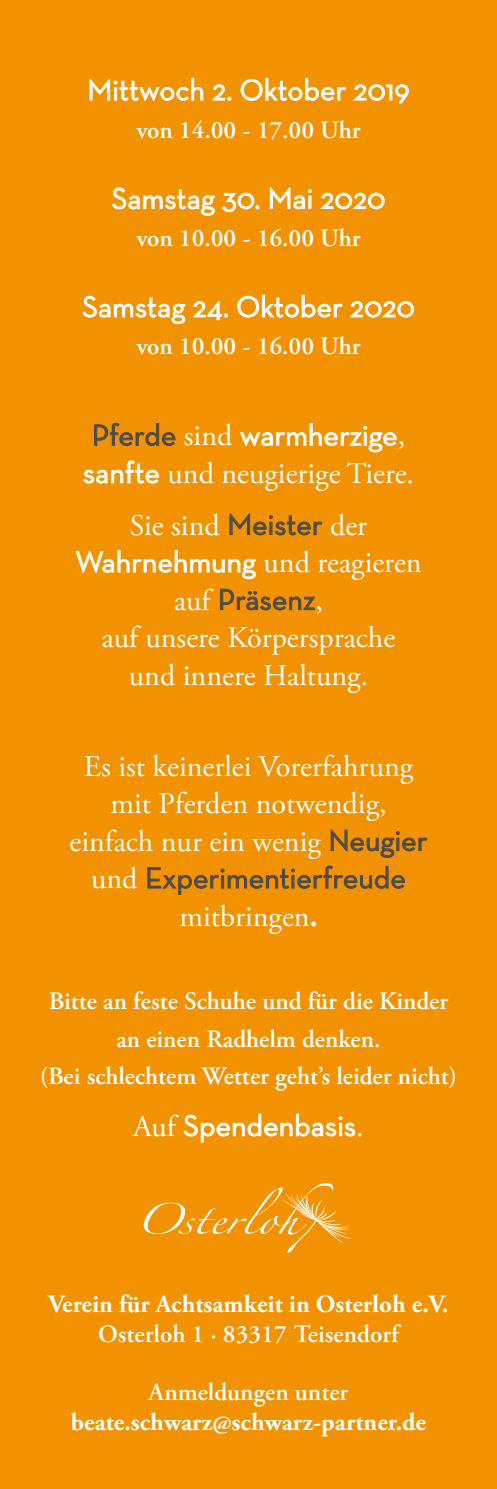
<style>
.page{position:relative;width:497px;height:1489px;background:#fff}
.page>*{position:absolute;margin:0;border:0;box-sizing:border-box;transform-origin:0 0}
.t1{font:30px/37.5px "Adobe Garamond Pro";color:#fff;text-align:center}
.t2{font:30px "Neutra Text";color:#fff}
.t3{font:30px "Neutra Text";color:#4b4b4a}
.t4{font:600 25px/37.5px "Adobe Garamond Pro";color:#fff;text-align:center}
.t5{font:700 25px "Adobe Garamond Pro";color:#fff}
.s1{color:#4b4b4a}
.s2{font-family:"Adobe Garamond Pro"}
.s3{font-family:"Neutra Text"}
.s4{font-family:"Neutra Text";color:#4b4b4a}
.s5{font-family:"Adobe Garamond Pro";color:#fff}
.s6{font-weight:700}
</style>
<div class="page">
<div style="left:0;top:0;width:496px;height:1488px;background:#f39200"></div>
<svg style="left:89px;top:78px;width:114px;height:23px"></svg>
<svg style="left:212px;top:84px;width:19px;height:17px"></svg>
<svg style="left:240px;top:78px;width:106px;height:23px"></svg>
<svg style="left:353px;top:84px;width:55px;height:20px"></svg>
<svg style="left:111px;top:187px;width:104px;height:29px"></svg>
<svg style="left:222px;top:192px;width:37px;height:20px"></svg>
<svg style="left:269px;top:187px;width:42px;height:22px"></svg>
<svg style="left:320px;top:192px;width:64px;height:17px"></svg>
<svg style="left:82px;top:295px;width:103px;height:29px"></svg>
<svg style="left:193px;top:301px;width:35px;height:19px"></svg>
<svg style="left:237px;top:294px;width:105px;height:24px"></svg>
<svg style="left:350px;top:301px;width:64px;height:17px"></svg>
<svg style="left:94px;top:422px;width:81px;height:24px"></svg>
<svg style="left:240px;top:423px;width:156px;height:30px"></svg>
<svg style="left:83px;top:460px;width:76px;height:24px"></svg>
<svg style="left:229px;top:513px;width:93px;height:22px"></svg>
<svg style="left:75px;top:549px;width:181px;height:30px"></svg>
<svg style="left:220px;top:588px;width:95px;height:22px"></svg>
<svg style="left:330px;top:829px;width:97px;height:29px"></svg>
<svg style="left:147px;top:865px;width:257px;height:30px"></svg>
<svg style="left:183px;top:1113px;width:172px;height:29px"></svg>
<svg style="left:144px;top:1183px;width:209px;height:69px"></svg>
<p class="t2" style="left:87px;top:72px;width:323px">Mittwoch 2. Oktober 2019</p>
<p class="t4" style="left:136px;top:111px;width:225px">von 14.00 - 17.00 Uhr</p>
<p class="t2" style="left:111px;top:180px;width:275px">Samstag 30. Mai 2020</p>
<p class="t4" style="left:136px;top:220px;width:225px">von 10.00 - 16.00 Uhr</p>
<p class="t2" style="left:82px;top:288px;width:334px">Samstag 24. Oktober 2020</p>
<p class="t4" style="left:136px;top:328px;width:225px">von 10.00 - 16.00 Uhr</p>
<p class="t2" style="left:92px;top:417px;width:314px"><span class="s1">Pferde</span> <span class="s2">sind</span> warmherzige<span class="s2">,</span></p>
<p class="t1" style="left:83px;top:448px;width:332px;line-height:51.8px"><span class="s3">sanfte</span> und neugierige Tiere.<br>Sie sind <span class="s4">Meister</span> der</p>
<p class="t1" style="left:75px;top:545px;width:347px"><span class="s3">Wahrnehmung</span> und reagieren</p>
<p class="t3" style="left:174px;top:581px;width:150px"><span class="s5">auf</span> Präsenz<span class="s5">,</span></p>
<p class="t1" style="left:102px;top:620px;width:295px">auf unsere Körpersprache und innere Haltung.</p>
<p class="t1" style="left:69px;top:748px;width:359px">Es ist keinerlei Vorerfahrung mit Pferden notwendig, einfach nur ein wenig <span class="s4">Neugier</span></p>
<p class="t3" style="left:91px;top:859px;width:316px"><span class="s5">und</span> Experimentierfreude</p>
<p class="t1" style="left:179px;top:898px;width:139px">mitbringen<span class="s6">.</span></p>
<p class="t4" style="left:40px;top:982px;width:418px">Bitte an feste Schuhe und für die Kinder an einen Radhelm denken.<br>(Bei schlechtem Wetter geht’s leider nicht)</p>
<p class="t2" style="left:133px;top:1107px;width:232px"><span class="s2">Auf</span> Spendenbasis<span class="s2">.</span></p>
<p class="t5" style="left:48px;top:1289px;width:401px">Verein für Achtsamkeit in Osterloh e.V.</p>
<p class="t4" style="left:98px;top:1315px;width:302px">Osterloh 1 · 83317 Teisendorf</p>
<p class="t4" style="left:148px;top:1373px;width:201px">Anmeldungen unter</p>
<p class="t5" style="left:71px;top:1407px;width:356px">beate.schwarz@schwarz-partner.de</p>
</div>
